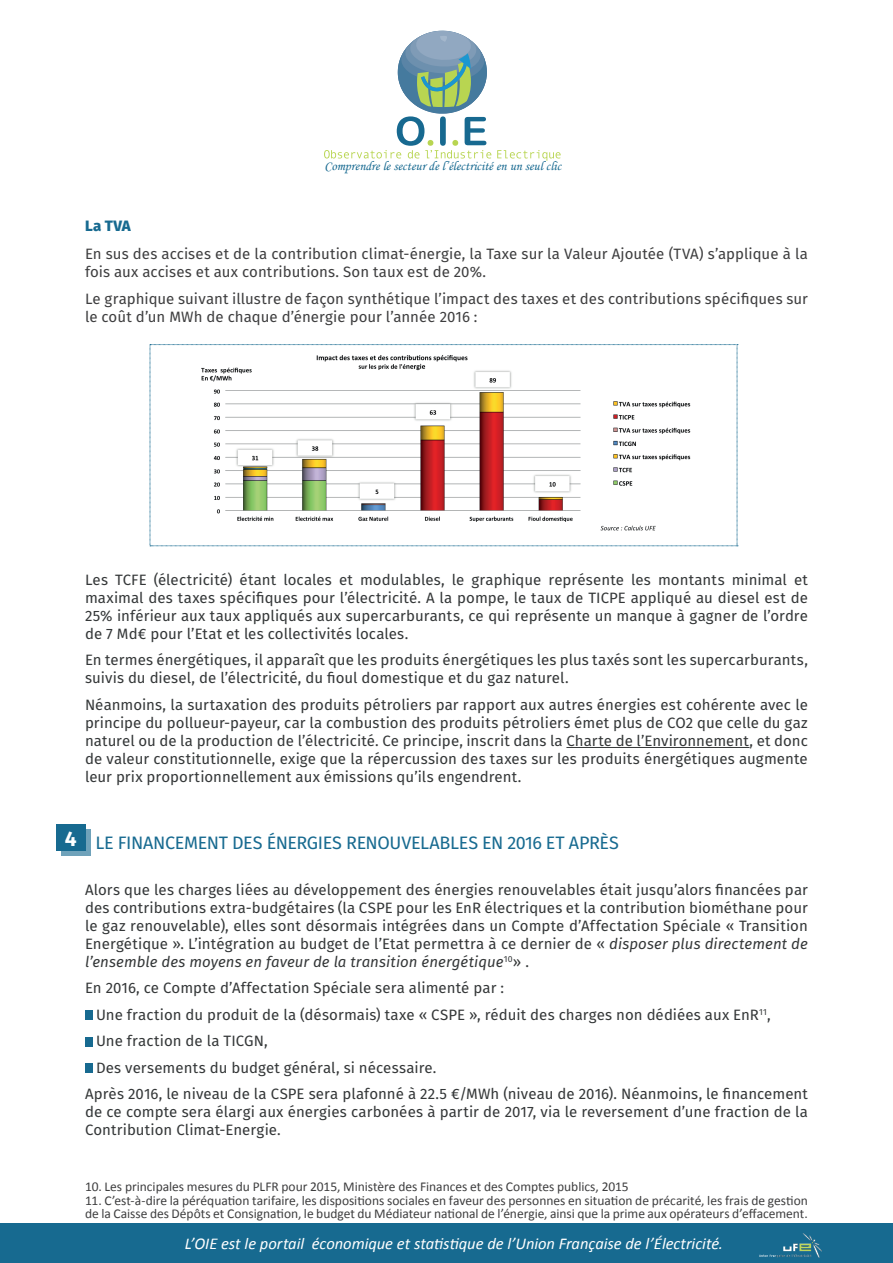
<style>
.page{position:relative;width:893px;height:1263px;background:#fff}
.page>*{position:absolute;margin:0;border:0;box-sizing:border-box;transform-origin:0 0}
.t1{font:18px "Fira Sans";letter-spacing:-.02em;color:#176a90}
.t2{font:italic 16.5px "Calibri";color:#fff}
.t3{font:15px/18px "Fira Sans";color:#343738;text-align:justify}
.t4{font:15px/18px "Fira Sans";color:#3e3e3f}
.t5{font:800 15px "Fira Sans";color:#176a90}
.t6{font:13.5px/13.5px "Calibri";letter-spacing:-.005em;color:#3e3e3f}
.t7{font:13.2px "Monotype Corsiva";letter-spacing:.005em;color:#176990}
.s1{font-style:italic}
</style>
<div class="page">
<div style="left:0;top:1223px;width:893px;height:40px;background:#176a90"></div>
<img style="left:759px;top:1233px;width:63px;height:25px">
<svg style="left:150px;top:344px;width:588px;height:203px"></svg>
<svg style="left:497px;top:150px;width:64px;height:11px"></svg>
<svg style="left:324px;top:31px;width:167px;height:127px"></svg>
<hr style="left:566px;top:747px;width:183px;height:1px;background:#343738">
<div style="left:85px;top:1010px;width:7px;height:10px;background:#176a90"></div>
<div style="left:85px;top:1037px;width:7px;height:9px;background:#176a90"></div>
<div style="left:85px;top:1063px;width:7px;height:10px;background:#176a90"></div>
<div style="left:61px;top:829px;width:30px;height:27px;background:#6fa2ba"></div>
<div style="left:56px;top:824px;width:30px;height:27px;background:#176a90"></div>
<img style="left:194px;top:350px;width:505px;height:186px">
<p class="t7" style="left:324px;top:158px;width:238px">Comprendre le secteur de l’électricité en un seul clic</p>
<p class="t5" style="left:85px;top:213px;width:47px">La TVA</p>
<p class="t4" style="left:85px;top:245px;width:724px">En sus des accises et de la contribution climat-énergie, la Taxe sur la Valeur Ajoutée (TVA) s’applique à la fois aux accises et aux contributions. Son taux est de 20%.</p>
<p class="t4" style="left:85px;top:289px;width:724px">Le graphique suivant illustre de façon synthétique l’impact des taxes et des contributions spécifiques sur le coût d’un MWh de chaque d’énergie pour l’année 2016 :</p>
<p class="t3" style="left:85px;top:570px;width:724px">Les TCFE (électricité) étant locales et modulables, le graphique représente les montants minimal et maximal des taxes spécifiques pour l’électricité. A la pompe, le taux de TICPE appliqué au diesel est de 25% inférieur aux taux appliqués aux supercarburants, ce qui représente un manque à gagner de l’ordre de 7 Md€ pour l’Etat et les collectivités locales.</p>
<p class="t3" style="left:85px;top:651px;width:724px">En termes énergétiques, il apparaît que les produits énergétiques les plus taxés sont les supercarburants, suivis du diesel, de l’électricité, du fioul domestique et du gaz naturel.</p>
<p class="t3" style="left:85px;top:695px;width:724px">Néanmoins, la surtaxation des produits pétroliers par rapport aux autres énergies est cohérente avec le principe du pollueur-payeur, car la combustion des produits pétroliers émet plus de CO2 que celle du gaz naturel ou de la production de l’électricité. Ce principe, inscrit dans la Charte de l’Environnement, et donc de valeur constitutionnelle, exige que la répercussion des taxes sur les produits énergétiques augmente leur prix proportionnellement aux émissions qu’ils engendrent.</p>
<p class="t1" style="left:65px;top:829px;width:555px"><sup>4</sup> LE FINANCEMENT DES ÉNERGIES RENOUVELABLES EN 2016 ET APRÈS</p>
<p class="t3" style="left:85px;top:880px;width:724px">Alors que les charges liées au développement des énergies renouvelables était jusqu’alors financées par des contributions extra-budgétaires (la CSPE pour les EnR électriques et la contribution biométhane pour le gaz renouvelable), elles sont désormais intégrées dans un Compte d’Affectation Spéciale « Transition Energétique ». L’intégration au budget de l’Etat permettra à ce dernier de « <span class="s1">disposer plus directement de l’ensemble des moyens en faveur de la transition énergétique</span><sup>10</sup>» .</p>
<p class="t3" style="left:85px;top:979px;width:420px">En 2016, ce Compte d’Affectation Spéciale sera alimenté par :</p>
<p class="t3" style="left:96px;top:1005px;width:676px">Une fraction du produit de la (désormais) taxe « CSPE », réduit des charges non dédiées aux EnR<sup>11</sup>,</p>
<p class="t3" style="left:96px;top:1032px;width:173px">Une fraction de la TICGN,</p>
<p class="t3" style="left:96px;top:1058px;width:342px">Des versements du budget général, si nécessaire.</p>
<p class="t3" style="left:85px;top:1085px;width:724px">Après 2016, le niveau de la CSPE sera plafonné à 22.5 €/MWh (niveau de 2016). Néanmoins, le financement</p>
<p class="t3" style="left:85px;top:1103px;width:724px">de ce compte sera élargi aux énergies carbonées à partir de 2017, via le reversement d’une fraction de la<br>Contribution Climat-Energie.</p>
<p class="t6" style="left:85px;top:1180px;width:545px">10. Les principales mesures du PLFR pour 2015, Ministère des Finances et des Comptes publics, 2015</p>
<p class="t6" style="left:85px;top:1193px;width:724px">11. C’est-à-dire la péréquation tarifaire, les dispositions sociales en faveur des personnes en situation de précarité, les frais de gestion de la Caisse des Dépôts et Consignation, le budget du Médiateur national de l’énergie, ainsi que la prime aux opérateurs d’effacement.</p>
<p class="t2" style="left:185px;top:1232px;width:540px">L’OIE est le portail économique et statistique de l’Union Française de l’Électricité.</p>
</div>
